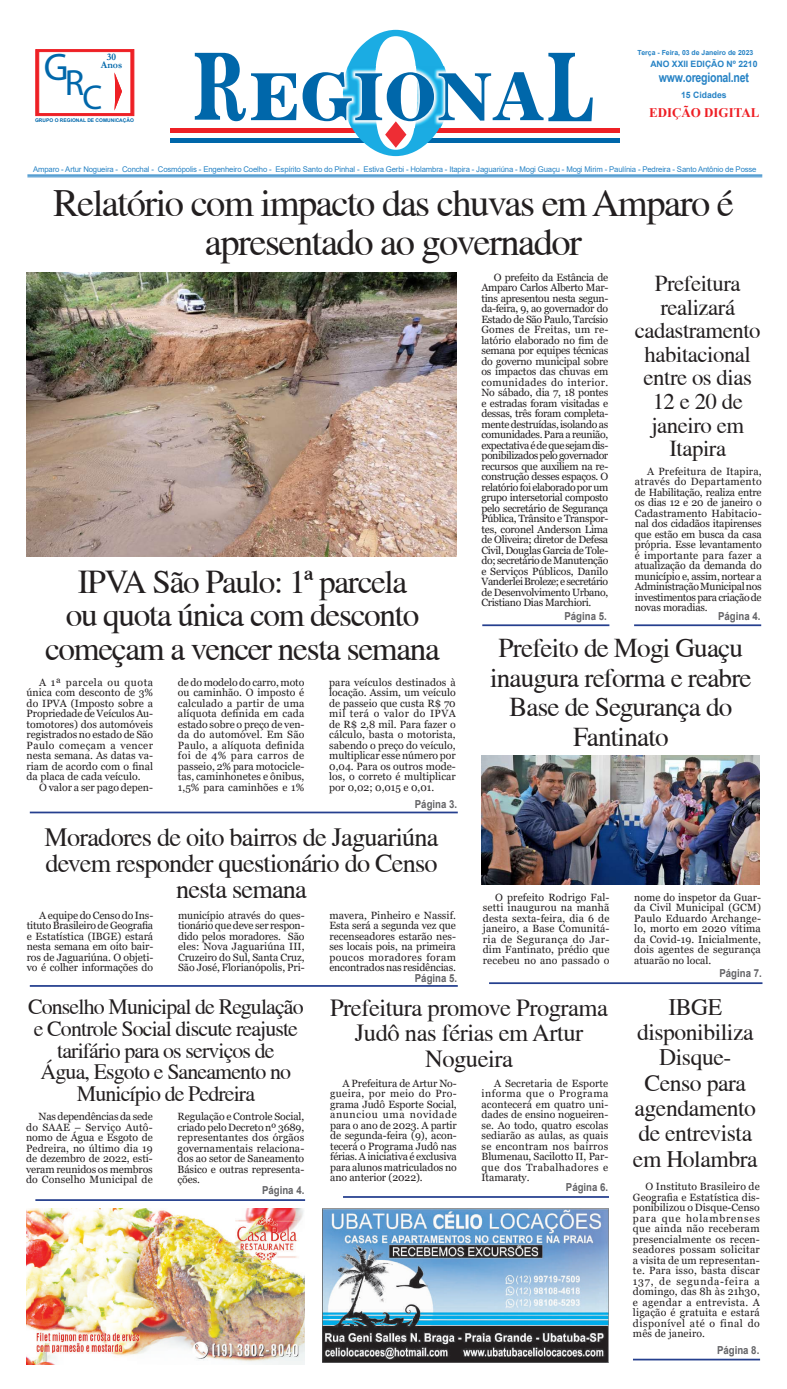
<style>
.page{position:relative;width:787px;height:1389px;background:#fff}
.page>*{position:absolute;margin:0;border:0;box-sizing:border-box;transform-origin:0 0}
.t1{font:38.59px "Myriad Pro";color:#0067aa}
.t2{font:38.5px/38.5px "Times";letter-spacing:-.04em;color:#231f20;text-align:center}
.t3{font:33.25px/33.2px "Times";letter-spacing:-.04em;color:#231f20;text-align:center}
.t4{font:27.12px/29.8px "Times";letter-spacing:-.03em;color:#231f20;text-align:center}
.t5{font:26.25px/26.2px "Times";letter-spacing:-.03em;color:#231f20;text-align:center}
.t6{font:24.5px/25.4px "Times";letter-spacing:-.02em;color:#231f20;text-align:center}
.t7{font:23.62px/25.4px "Times";letter-spacing:-.02em;color:#231f20;text-align:center}
.t8{font:22.75px/23.6px "Times";letter-spacing:-.02em;color:#231f20;text-align:center}
.t9{font:21.88px/21.9px "Times";letter-spacing:-.04em;color:#231f20;text-align:center}
.t10{font:700 13.12px "Arial Narrow";letter-spacing:-.02em;color:#2783c5}
.t11{font:700 13.12px "Times New Roman";color:#ee1d23}
.t12{font:700 11.03px "Arial";color:#636366;scale:.88 1}
.t13{font:10.5px/10.5px "Georgia";letter-spacing:-.01em;color:#231f20;text-align:justify}
.t14{font:700 10.06px/7.9px "Garamond";color:#0067aa;text-align:center}
.t15{font:700 8.75px "Arial";color:#2783c5}
.t16{font:7.88px "Arial";letter-spacing:-.02em;color:#2783c5}
.t17{font:700 7px "Arial";color:#2783c5}
.t18{font:700 4.99px "Arial";color:#0067aa}
</style>
<div class="page">
<div style="left:36px;top:50px;width:98px;height:66px;background:#ee2d32;border:1px solid #ee2025"></div>
<div style="left:39px;top:52px;width:92px;height:62px;background:#fff;border:1px solid #ee2025"></div>
<svg style="left:114px;top:52px;width:18px;height:65px"></svg>
<hr style="left:27px;top:174px;width:735px;height:2px;background:#2783c5">
<hr style="left:27px;top:177px;width:735px;height:1px;background:#2783c5">
<hr style="left:170px;top:129px;width:194px;height:4px;background:#ee2025">
<hr style="left:428px;top:129px;width:191px;height:4px;background:#ee2025">
<div style="left:170px;top:138px;width:203px;height:5px;background:#0067aa"></div>
<div style="left:414px;top:138px;width:205px;height:5px;background:#0067aa"></div>
<svg style="left:195px;top:30px;width:397px;height:126px"></svg>
<hr style="left:482px;top:624px;width:127px;height:2px;background:#253f8e">
<hr style="left:489px;top:982px;width:273px;height:2px;background:#253f8e">
<hr style="left:35px;top:1199px;width:270px;height:2px;background:#253f8e">
<hr style="left:343px;top:1196px;width:265px;height:2px;background:#253f8e">
<hr style="left:632px;top:1359px;width:127px;height:1px;background:#253f8e">
<hr style="left:634px;top:624px;width:127px;height:2px;background:#253f8e">
<hr style="left:30px;top:812px;width:427px;height:1px;background:#253f8e">
<hr style="left:30px;top:985px;width:427px;height:2px;background:#253f8e">
<img style="left:322px;top:1209px;width:286px;height:154px">
<img style="left:26px;top:1209px;width:278px;height:155px">
<img style="left:481px;top:755px;width:278px;height:129px">
<img style="left:26px;top:273px;width:430px;height:283px">
<h1 class="t1" style="left:44px;top:43px;width:60px">G<sub>R</sub><sub>C</sub></h1>
<p class="t14" style="left:101px;top:53px;width:23px">30<br>Anos</p>
<p class="t18" style="left:35px;top:116px;width:100px">GRUPO O REGIONAL DE COMUNICAÇÃO</p>
<p class="t17" style="left:637px;top:47px;width:117px">Terça - Feira, 03 de Janeiro de 2023</p>
<p class="t15" style="left:650px;top:58px;width:109px">ANO XXII EDIÇÃO Nº 2210</p>
<p class="t10" style="left:658px;top:67px;width:92px">www.oregional.net</p>
<p class="t15" style="left:681px;top:89px;width:47px">15 Cidades</p>
<p class="t11" style="left:649px;top:103px;width:112px">EDIÇÃO DIGITAL</p>
<p class="t16" style="left:33px;top:163px;width:724px">Amparo - Artur Nogueira - Conchal - Cosmópolis - Engenheiro Coelho - Espírito Santo do Pinhal - Estiva Gerbi - Holambra - Itapira - Jaguariúna - Mogi Guaçu - Mogi Mirim - Paulínia - Pedreira - Santo Antônio de Posse</p>
<h2 class="t2" style="left:53px;top:184px;width:682px">Relatório com impacto das chuvas em Amparo é apresentado ao governador</h2>
<p class="t13" style="left:481px;top:272px;width:128px;text-indent:12px">O prefeito da Estância de Amparo Carlos Alberto Mar&shy;tins apresentou nesta segun&shy;da-feira, 9, ao governador do Estado de São Paulo, Tarcísio Gomes de Freitas, um re&shy;latório elaborado no fim de semana por equipes técnicas do governo municipal sobre os impactos das chuvas em comunidades do interior.<br>No sábado, dia 7, 18 pontes e estradas foram visitadas e dessas, três foram completa&shy;mente destruídas, isolando as comunidades. Para a reunião, expectativa é de que sejam dis&shy;ponibilizados pelo governador recursos que auxiliem na re&shy;construção desses espaços. O relatório foi elaborado por um grupo intersetorial composto pelo secretário de Segurança Pública, Trânsito e Transpor&shy;tes, coronel Anderson Lima de Oliveira; diretor de Defesa Civil, Douglas Garcia de Tole&shy;do; secretário de Manutenção e Serviços Públicos, Danilo Vanderlei Broleze; e secretário de Desenvolvimento Urbano, Cristiano Dias Marchiori.</p>
<p class="t12" style="left:564px;top:608px;width:50px">Página 5.</p>
<h3 class="t8" style="left:634px;top:271px;width:127px">Prefeitura realizará cadastramento habitacional entre os dias<br>12 e 20 de janeiro em<br>Itapira</h3>
<p class="t13" style="left:634px;top:466px;width:128px;text-indent:12px">A Prefeitura de Itapira, através do Departamento de Habilitação, realiza entre os dias 12 e 20 de janeiro o Cadastramento Habitacio&shy;nal dos cidadãos itapirenses que estão em busca da casa própria. Esse levantamento é importante para fazer a atualização da demanda do município e, assim, nortear a Administração Municipal nos investimentos para criação de novas moradias.</p>
<h3 class="t3" style="left:45px;top:565px;width:396px">IPVA São Paulo: 1ª parcela<br>ou quota única com desconto começam a vencer nesta semana</h3>
<p class="t12" style="left:718px;top:608px;width:50px">Página 4.</p>
<h3 class="t4" style="left:490px;top:633px;width:263px">Prefeito de Mogi Guaçu inaugura reforma e reabre<br>Base de Segurança do<br>Fantinato</h3>
<p class="t13" style="left:27px;top:677px;width:128px;text-indent:12px">A 1ª parcela ou quota única com desconto de 3% do IPVA (Imposto sobre a Propriedade de Veículos Au&shy;tomotores) dos automóveis registrados no estado de São Paulo começam a vencer nesta semana. As datas va&shy;riam de acordo com o final da placa de cada veículo.</p>
<p class="t13" style="left:39px;top:782px;width:115px">O valor a ser pago depen-</p>
<p class="t13" style="left:178px;top:677px;width:128px">de do modelo do carro, moto ou caminhão. O imposto é calculado a partir de uma alíquota definida em cada estado sobre o preço de ven&shy;da do automóvel. Em São Paulo, a alíquota definida foi de 4% para carros de passeio, 2% para motocicle&shy;tas, caminhonetes e ônibus, 1,5% para caminhões e 1%</p>
<p class="t13" style="left:329px;top:677px;width:128px">para veículos destinados à locação. Assim, um veículo de passeio que custa R$ 70 mil terá o valor do IPVA de R$ 2,8 mil. Para fazer o cálculo, basta o motorista, sabendo o preço do veículo, multiplicar esse número por 0,04. Para os outros mode&shy;los, o correto é multiplicar por 0,02; 0,015 e 0,01.</p>
<p class="t12" style="left:414px;top:797px;width:50px">Página 3.</p>
<h3 class="t5" style="left:45px;top:823px;width:395px">Moradores de oito bairros de Jaguariúna devem responder questionário do Censo nesta semana</h3>
<p class="t13" style="left:27px;top:910px;width:128px;text-indent:12px">A equipe do Censo do Ins&shy;tituto Brasileiro de Geografia e Estatística (IBGE) estará nesta semana em oito bair&shy;ros de Jaguariúna. O objeti&shy;vo é colher informações do</p>
<p class="t13" style="left:178px;top:910px;width:128px">município através do ques&shy;tionário que deve ser respon&shy;dido pelos moradores. São eles: Nova Jaguariúna III, Cruzeiro do Sul, Santa Cruz, São José, Florianópolis, Pri-</p>
<p class="t13" style="left:329px;top:910px;width:128px">mavera, Pinheiro e Nassif.<br>Esta será a segunda vez que recenseadores estarão nes&shy;ses locais pois, na primeira poucos moradores foram encontrados nas residências.</p>
<p class="t12" style="left:414px;top:970px;width:50px">Página 5.</p>
<p class="t13" style="left:482px;top:892px;width:128px;text-indent:12px">O prefeito Rodrigo Fal&shy;setti inaugurou na manhã desta sexta-feira, dia 6 de janeiro, a Base Comunitá&shy;ria de Segurança do Jar&shy;dim Fantinato, prédio que recebeu no ano passado o</p>
<p class="t13" style="left:634px;top:892px;width:128px">nome do inspetor da Guar&shy;da Civil Municipal (GCM)<br>Paulo Eduardo Archange&shy;lo, morto em 2020 vítima da Covid-19. Inicialmente, dois agentes de segurança atuarão no local.</p>
<p class="t12" style="left:719px;top:966px;width:50px">Página 7.</p>
<h3 class="t9" style="left:28px;top:995px;width:277px">Conselho Municipal de Regulação e Controle Social discute reajuste tarifário para os serviços de<br>Água, Esgoto e Saneamento no<br>Município de Pedreira</h3>
<h3 class="t6" style="left:330px;top:995px;width:279px">Prefeitura promove Programa<br>Judô nas férias em Artur<br>Nogueira</h3>
<h3 class="t7" style="left:632px;top:994px;width:126px">IBGE disponibiliza<br>Disque-<br>Censo para agendamento de entrevista em Holambra</h3>
<p class="t13" style="left:330px;top:1078px;width:128px;text-indent:12px">A Prefeitura de Artur No&shy;gueira, por meio do Pro&shy;grama Judô Esporte Social, anunciou uma novidade para o ano de 2023. A partir de segunda-feira (9), acon&shy;tecerá o Programa Judô nas férias. A iniciativa é exclusiva para alunos matriculados no ano anterior (2022).</p>
<p class="t13" style="left:481px;top:1078px;width:128px;text-indent:12px">A Secretaria de Esporte informa que o Programa acontecerá em quatro uni&shy;dades de ensino nogueiren&shy;se. Ao todo, quatro escolas sediarão as aulas, as quais se encontram nos bairros Blumenau, Sacilotto II, Par&shy;que dos Trabalhadores e Itamaraty.</p>
<p class="t13" style="left:26px;top:1111px;width:128px;text-indent:12px">Nas dependências da sede do SAAE – Serviço Autô&shy;nomo de Água e Esgoto de Pedreira, no último dia 19 de dezembro de 2022, esti&shy;veram reunidos os membros do Conselho Municipal de</p>
<p class="t13" style="left:177px;top:1111px;width:128px">Regulação e Controle Social, criado pelo Decreto nº 3689, representantes dos órgãos governamentais relaciona&shy;dos ao setor de Saneamento Básico e outras representa&shy;ções.</p>
<p class="t13" style="left:632px;top:1182px;width:128px;text-indent:12px">O Instituto Brasileiro de Geografia e Estatística dis&shy;ponibilizou o Disque-Censo para que holambrenses que ainda não receberam presencialmente os recen&shy;seadores possam solicitar a visita de um representan&shy;te. Para isso, basta discar 137, de segunda-feira a domingo, das 8h às 21h30, e agendar a entrevista. A ligação é gratuita e estará disponível até o final do mês de janeiro.</p>
<p class="t12" style="left:262px;top:1183px;width:50px">Página 4.</p>
<p class="t12" style="left:565px;top:1180px;width:50px">Página 6.</p>
<p class="t12" style="left:716px;top:1342px;width:50px">Página 8.</p>
</div>
